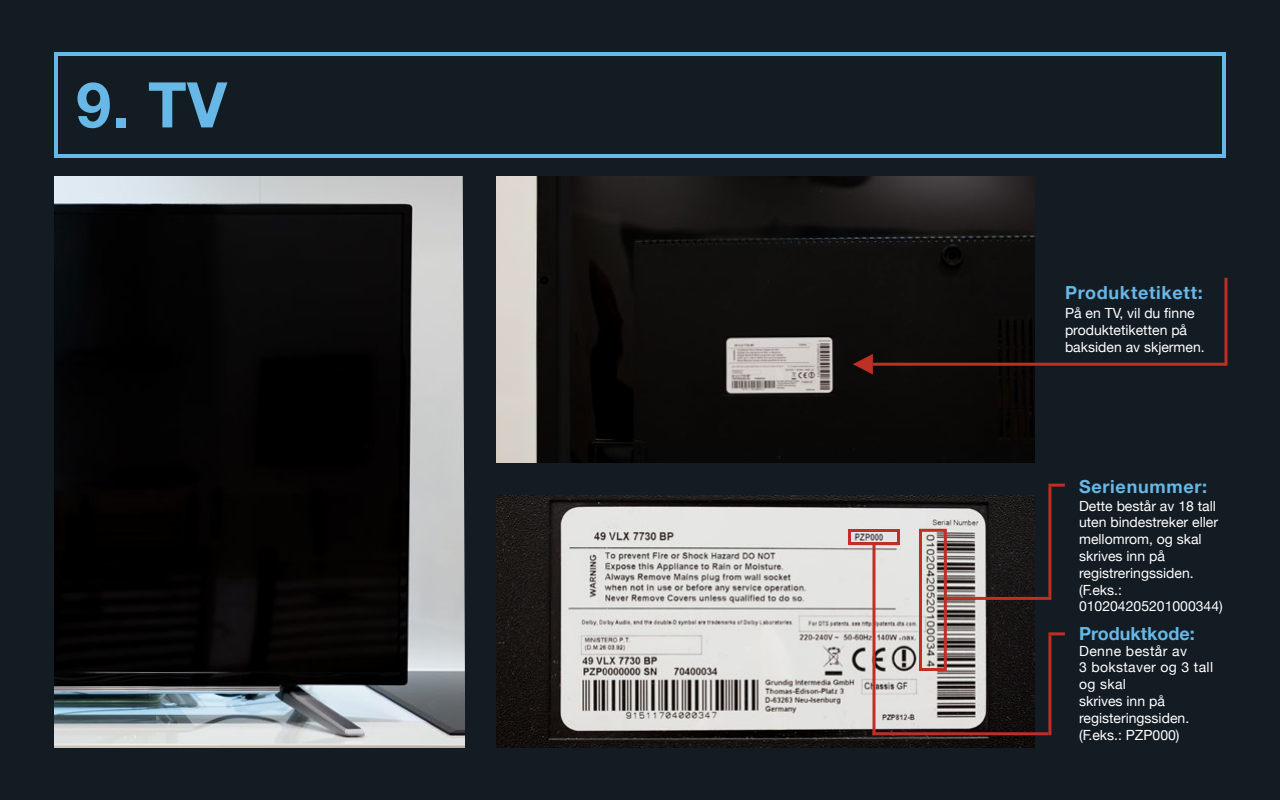
<style>
.page{position:relative;width:1280px;height:800px;background:#131c23}
.page>*{position:absolute;margin:0;border:0;box-sizing:border-box;transform-origin:0 0}
.t1{font:700 63px "Helvetica Neue";color:#68b8e7}
.t2{font:700 18px "Helvetica Neue";letter-spacing:.04em;color:#68b8e7}
.t3{font:700 18px "Helvetica Neue";color:#68b8e7}
.t4{font:14px/16.8px "Helvetica Neue";color:#fff}
</style>
<div class="page">
<img style="left:54px;top:176px;width:411px;height:572px">
<img style="left:496px;top:176px;width:538px;height:287px">
<img style="left:496px;top:495px;width:538px;height:253px">
<div style="left:54px;top:52px;width:1172px;height:106px;border:4px solid #68b8e7"></div>
<div style="left:919px;top:529px;width:28px;height:142px;border:3px solid #be2f26"></div>
<svg style="left:853px;top:353px;width:20px;height:22px"></svg>
<div style="left:848px;top:529px;width:52px;height:16px;border:3px solid #be2f26"></div>
<hr style="left:872px;top:732px;width:176px;height:3px;background:#be2f26">
<hr style="left:947px;top:597px;width:104px;height:3px;background:#be2f26">
<hr style="left:873px;top:363px;width:353px;height:3px;background:#be2f26">
<hr style="left:1048px;top:487px;width:3px;height:110px;background:#be2f26">
<hr style="left:1048px;top:484px;width:17px;height:3px;background:#be2f26">
<svg style="left:872px;top:545px;width:4px;height:190px"></svg>
<hr style="left:1048px;top:635px;width:3px;height:100px;background:#be2f26">
<hr style="left:1048px;top:632px;width:17px;height:3px;background:#be2f26">
<svg style="left:1224px;top:278px;width:4px;height:88px"></svg>
<h1 class="t1" style="left:76px;top:56px;width:152px">9. TV</h1>
<p class="t2" style="left:1065px;top:278px;width:139px">Produktetikett:</p>
<p class="t4" style="left:1065px;top:306px;width:141px">På en TV, vil du finne produktetiketten på baksiden av skjermen.</p>
<p class="t2" style="left:1079px;top:472px;width:130px">Serienummer:</p>
<p class="t4" style="left:1079px;top:498px;width:145px">Dette består av 18 tall uten bindestreker eller mellomrom, og skal skrives inn på registreringssiden. (F.eks.:<br>010204205201000344)</p>
<p class="t3" style="left:1079px;top:619px;width:117px">Produktkode:</p>
<p class="t4" style="left:1079px;top:643px;width:136px">Denne består av<br>3 bokstaver og 3 tall og skal<br>skrives inn på registeringssiden. (F.eks.: PZP000)</p>
</div>
